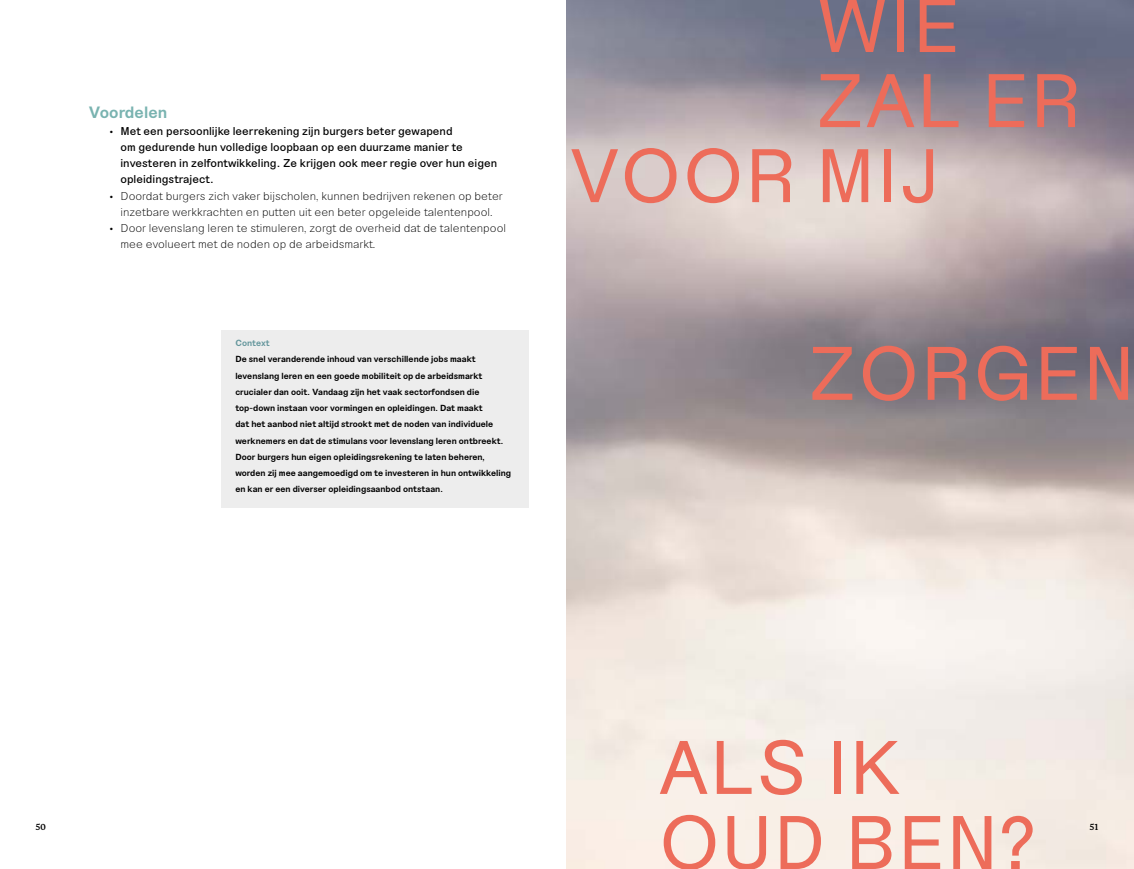
<style>
.page{position:relative;width:1134px;height:869px;background:#fff}
.page>*{position:absolute;margin:0;border:0;box-sizing:border-box;transform-origin:0 0}
.t1{font:75px/75px "NT Bau";color:#ed6c5a}
.t2{font:700 16.25px "NT Bau";color:#79b3b0}
.t3{font:300 11.25px/16.2px "NT Bau";color:#000;text-align:center}
.t4{font:500 11.25px/16.2px "NT Bau";color:#000}
.t5{font:700 8.75px/16.2px "NT Bau";color:#000}
.t6{font:700 8.75px "NT Bau";color:#64969c}
.t7{font:500 expanded 8.75px "More Pro";color:#000}
.s1{font-weight:300}
</style>
<div class="page">
<img style="left:567px;top:0;width:567px;height:868px">
<div style="left:221px;top:330px;width:307px;height:178px;background:#ededed"></div>
<h2 class="t2" style="left:89px;top:102px;width:80px">Voordelen</h2>
<p class="t4" style="left:120px;top:123px;width:378px;text-indent:-11px"><span class="s1">•</span> Met een persoonlijke leerrekening zijn burgers beter gewapend<br>om gedurende hun volledige loopbaan op een duurzame manier te investeren in zelfontwikkeling. Ze krijgen ook meer regie over hun eigen opleidingstraject.</p>
<p class="t3" style="left:110px;top:187px;width:394px">• Doordat burgers zich vaker bijscholen, kunnen bedrijven rekenen op beter inzetbare werkkrachten en putten uit een beter opgeleide talentenpool.</p>
<p class="t3" style="left:120px;top:220px;width:387px;text-align:left;text-indent:-11px">• Door levenslang leren te stimuleren, zorgt de overheid dat de talentenpool mee evolueert met de noden op de arbeidsmarkt.</p>
<p class="t6" style="left:235px;top:337px;width:36px">Context</p>
<p class="t5" style="left:235px;top:351px;width:277px">De snel veranderende inhoud van verschillende jobs maakt levenslang leren en een goede mobiliteit op de arbeidsmarkt crucialer dan ooit. Vandaag zijn het vaak sectorfondsen die top-down instaan voor vormingen en opleidingen. Dat maakt<br>dat het aanbod niet altijd strookt met de noden van individuele werknemers en dat de stimulans voor levenslang leren ontbreekt.<br>Door burgers hun eigen opleidingsrekening te laten beheren, worden zij mee aangemoedigd om te investeren in hun ontwikkeling en kan er een diverser opleidingsaanbod ontstaan.</p>
<h1 class="t1" style="left:815px;top:-9px;width:269px">WIE<br>ZAL ER</h1>
<h1 class="t1" style="left:567px;top:141px;width:375px">VOOR MIJ</h1>
<h1 class="t1" style="left:807px;top:338px;width:330px">ZORGEN</h1>
<h1 class="t1" style="left:658px;top:732px;width:379px">ALS IK<br>OUD BEN?</h1>
<p class="t7" style="left:35px;top:819px;width:12px">50</p>
<p class="t7" style="left:1089px;top:819px;width:11px">51</p>
</div>
